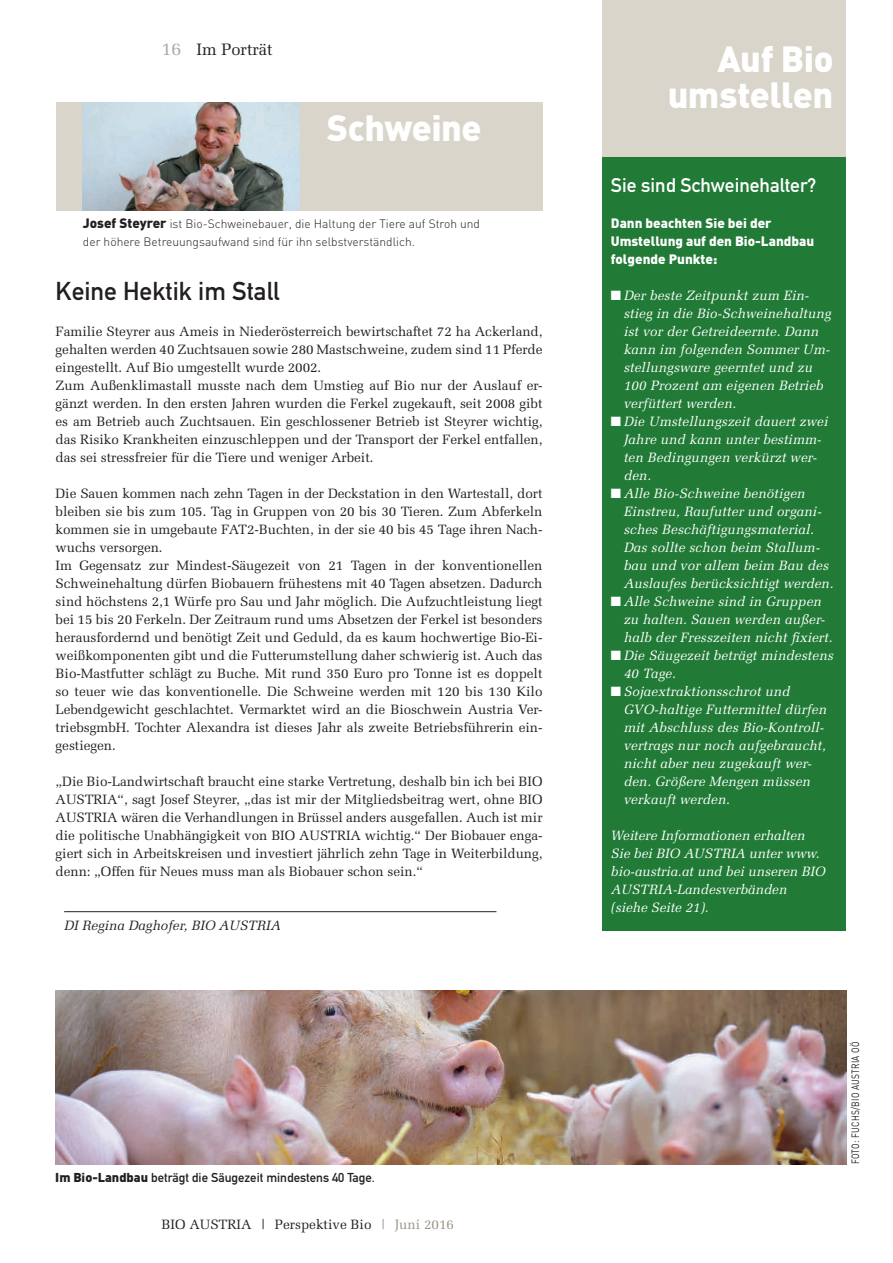
<style>
.page{position:relative;width:893px;height:1263px;background:#fff}
.page>*{position:absolute;margin:0;border:0;box-sizing:border-box;transform-origin:0 0}
.t1{font:900 36px/36px "DIN";letter-spacing:-.015em;color:#fff;text-align:right}
.t2{font:25.5px "DIN Mittelschrift Std";color:#231f20}
.t3{font:19.5px "DIN Mittelschrift Std";color:#fff}
.t4{font:16.5px "Melior LT Std";color:#231f20}
.t5{font:13.5px/18px "Melior LT Std";letter-spacing:-.005em;color:#231f20}
.t6{font:italic 13.5px/18px "Melior LT Std";letter-spacing:.01em;color:#fff}
.t7{font:900 13.5px/18px "DIN";color:#fff}
.t8{font:italic 13.5px "Melior LT Std";color:#231f20}
.t9{font:12.75px "DIN Mittelschrift Std";color:#231f20}
.t10{font:300 12px/18px "DIN";color:#231f20}
.t11{font:10.5px "DIN";letter-spacing:.03em;color:#231f20;scale:.8 1}
.s1{font-size:18px;color:#a8a9ad}
.s2{font-weight:900;font-size:13.5px}
.s3{font-family:"DIN";font-weight:900}
.s4{color:#9b9486}
</style>
<div class="page">
<div style="left:56px;top:102px;width:486px;height:108px;background:#d9d5ca"></div>
<img style="left:83px;top:102px;width:216px;height:108px">
<div style="left:602px;top:156px;width:244px;height:774px;background:#217b37"></div>
<div style="left:602px;top:0;width:244px;height:156px;background:#d9d5ca"></div>
<hr style="left:64px;top:911px;width:432px;height:1px;background:#231f20">
<img style="left:55px;top:990px;width:791px;height:174px">
<p class="t4" style="left:162px;top:40px;width:113px"><span class="s1">16</span> Im Porträt</p>
<h1 class="t1" style="left:327px;top:108px;width:157px">Schweine</h1>
<p class="t10" style="left:83px;top:215px;width:399px"><span class="s2">Josef Steyrer</span> ist Bio-Schweinebauer, die Haltung der Tiere auf Stroh und der höhere Betreuungsaufwand sind für ihn selbstverständlich.</p>
<h2 class="t2" style="left:56px;top:276px;width:226px">Keine Hektik im Stall</h2>
<p class="t5" style="left:56px;top:322px;width:488px">Familie Steyrer aus Ameis in Niederösterreich bewirtschaftet 72 ha Ackerland, gehalten werden 40 Zuchtsauen sowie 280 Mastschweine, zudem sind 11 Pferde eingestellt. Auf Bio umgestellt wurde 2002.<br>Zum Außenklimastall musste nach dem Umstieg auf Bio nur der Auslauf er&shy;gänzt werden. In den ersten Jahren wurden die Ferkel zugekauft, seit 2008 gibt es am Betrieb auch Zuchtsauen. Ein geschlossener Betrieb ist Steyrer wichtig, das Risiko Krankheiten einzuschleppen und der Transport der Ferkel entfallen, das sei stressfreier für die Tiere und weniger Arbeit.</p>
<p class="t5" style="left:56px;top:484px;width:488px">Die Sauen kommen nach zehn Tagen in der Deckstation in den Wartestall, dort bleiben sie bis zum 105. Tag in Gruppen von 20 bis 30 Tieren. Zum Abferkeln kommen sie in umgebaute FAT2-Buchten, in der sie 40 bis 45 Tage ihren Nach&shy;wuchs versorgen.<br>Im Gegensatz zur Mindest-Säugezeit von 21 Tagen in der konventionellen Schweinehaltung dürfen Biobauern frühestens mit 40 Tagen absetzen. Dadurch sind höchstens 2,1 Würfe pro Sau und Jahr möglich. Die Aufzuchtleistung liegt bei 15 bis 20 Ferkeln. Der Zeitraum rund ums Absetzen der Ferkel ist besonders herausfordernd und benötigt Zeit und Geduld, da es kaum hochwertige Bio-Ei&shy;weißkomponenten gibt und die Futterumstellung daher schwierig ist. Auch das Bio-Mastfutter schlägt zu Buche. Mit rund 350 Euro pro Tonne ist es doppelt so teuer wie das konventionelle. Die Schweine werden mit 120 bis 130 Kilo Lebendgewicht geschlachtet. Vermarktet wird an die Bioschwein Austria Ver&shy;triebsgmbH. Tochter Alexandra ist dieses Jahr als zweite Betriebsführerin ein&shy;gestiegen.</p>
<p class="t5" style="left:56px;top:772px;width:487px">„Die Bio-Landwirtschaft braucht eine starke Vertretung, deshalb bin ich bei BIO<br>AUSTR</p>
<p class="t5" style="left:103px;top:790px;width:440px">IA“, sagt Josef Steyrer, „das ist mir der Mitgliedsbeitrag wert, ohne BIO</p>
<p class="t5" style="left:56px;top:808px;width:488px;text-indent:47px">IA wären die Verhandlungen in Brüssel anders ausgefallen. Auch ist mir die politische Unabhängigkeit von BIO AUSTR</p>
<p class="t5" style="left:56px;top:808px;width:21px">AUSTR</p>
<p class="t5" style="left:56px;top:826px;width:488px;text-align:justify;text-indent:290px">IA wichtig.“ Der Biobauer enga&shy;giert sich in Arbeitskreisen und investiert jährlich zehn Tage in Weiterbildung, denn: „Offen für Neues muss man als Biobauer schon sein.“</p>
<p class="t8" style="left:64px;top:918px;width:218px">DI Regina Daghofer, BIO AUSTRIA</p>
<p class="t9" style="left:55px;top:1170px;width:321px"><span class="s3">Im Bio-Landbau</span> beträgt die Säugezeit mindestens 40 Tage.</p>
<p class="t5" style="left:162px;top:1215px;width:294px">Bio Austria | Perspektive Bio <span class="s4">| Juni 2016</span></p>
<h1 class="t1" style="left:668px;top:39px;width:167px">Auf Bio umstellen</h1>
<h3 class="t3" style="left:611px;top:174px;width:207px">Sie sind Schweinehalter?</h3>
<p class="t7" style="left:611px;top:213px;width:205px">Dann beachten Sie bei der<br>Umstellung auf den Bio-Landbau folgende Punkte:</p>
<p class="t6" style="left:624px;top:287px;width:209px;text-indent:-13px">■ Der beste Zeitpunkt zum Ein&shy;stieg in die Bio-Schweinehaltung ist vor der Getreideernte. Dann kann im folgenden Sommer Um&shy;stellungsware geerntet und zu<br>100 Prozent am eigenen Betrieb verfüttert werden.</p>
<p class="t6" style="left:624px;top:412px;width:206px;text-indent:-13px">■ Die Umstellungszeit dauert zwei<br>Jahre und kann unter bestimm&shy;ten Bedingungen verkürzt wer&shy;den.</p>
<p class="t6" style="left:624px;top:484px;width:211px;text-indent:-13px">■ Alle Bio-Schweine benötigen<br>Einstreu, Raufutter und organi&shy;sches Beschäftigungsmaterial.<br>Das sollte schon beim Stallum&shy;bau und vor allem beim Bau des<br>Auslaufes berücksichtigt werden.</p>
<p class="t6" style="left:624px;top:592px;width:210px;text-indent:-13px">■ Alle Schweine sind in Gruppen zu halten. Sauen werden außer&shy;halb der Fresszeiten nicht fixiert.</p>
<p class="t6" style="left:624px;top:646px;width:211px;text-indent:-13px">■ Die Säugezeit beträgt mindestens<br>40 Tage.</p>
<p class="t6" style="left:624px;top:682px;width:205px;text-indent:-13px">■ Sojaextraktionsschrot und<br>GVO-haltige Futtermittel dürfen mit Abschluss des Bio-Kontroll&shy;vertrags nur noch aufgebraucht, nicht aber neu zugekauft wer&shy;den. Größere Mengen müssen verkauft werden.</p>
<p class="t6" style="left:611px;top:826px;width:216px">Weitere Informationen erhalten<br>Sie bei BIO AUSTRIA unter www. bio-austria.at und bei unseren BIO<br>AUSTRIA-Landesverbänden (siehe Seite 21).</p>
<p class="t11" style="left:849px;top:1164px;width:155px;rotate:-90deg">Foto : Fuchs/BIO AUSTRIA OÖ</p>
</div>
